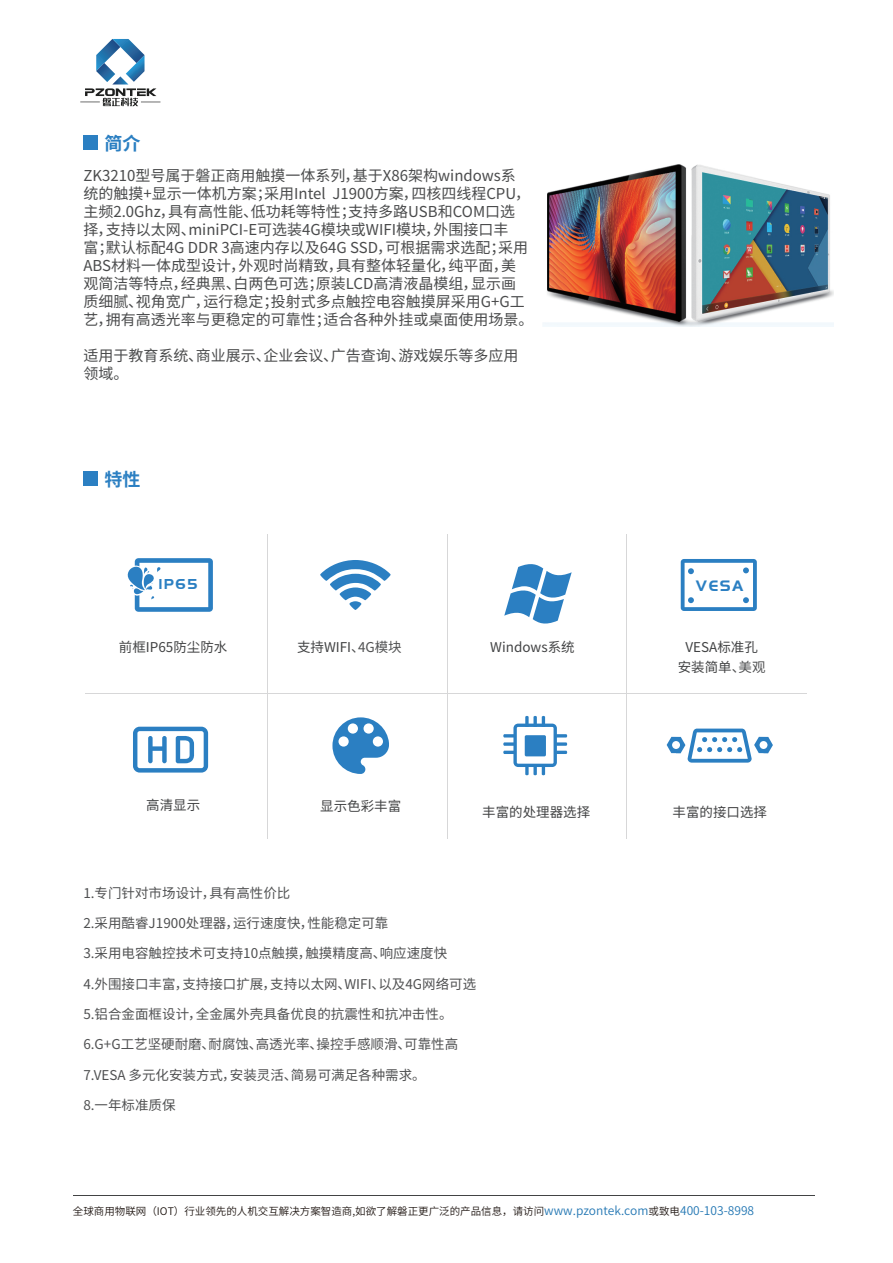
<style>
.page{position:relative;width:893px;height:1263px;background:#fff}
.page>*{position:absolute;margin:0;border:0;box-sizing:border-box;transform-origin:0 0}
.t1{font:700 18px "Source Han Sans CN";color:#2b7fc2}
.t2{font:15.6px "Pang Men Zheng Dao";color:#2b7fc2}
.t3{font:15px/18px "Source Han Sans CN";color:#4a4b4c}
.t4{font:14.85px "Pang Men Zheng Dao";color:#2b7fc2}
.t5{font:13.5px "Source Han Sans CN";color:#505152}
.t6{font:13.5px/19.2px "Source Han Sans CN";color:#424344;text-align:center}
.t7{font:10.5px "Source Han Sans CN";color:#211814}
.s1{color:#505152}
.s2{font-size:12px;color:#2578b4}
</style>
<div class="page">
<div style="left:83px;top:135px;width:15px;height:15px;background:#2b7fc2"></div>
<div style="left:83px;top:471px;width:15px;height:15px;background:#2b7fc2"></div>
<svg style="left:667px;top:728px;width:106px;height:35px"></svg>
<svg style="left:681px;top:559px;width:76px;height:52px"></svg>
<svg style="left:503px;top:716px;width:64px;height:60px"></svg>
<svg style="left:127px;top:558px;width:86px;height:54px"></svg>
<hr style="left:86px;top:693px;width:721px;height:1px;background:#d7d7d8">
<hr style="left:267px;top:534px;width:1px;height:305px;background:#d7d7d8">
<hr style="left:447px;top:534px;width:1px;height:305px;background:#d7d7d8">
<hr style="left:626px;top:534px;width:1px;height:305px;background:#d7d7d8">
<svg style="left:320px;top:560px;width:71px;height:50px"></svg>
<hr style="left:73px;top:1195px;width:742px;height:1px;background:#424344">
<svg style="left:80px;top:39px;width:80px;height:67px"></svg>
<svg style="left:504px;top:564px;width:68px;height:60px"></svg>
<img style="left:543px;top:164px;width:291px;height:162px">
<svg style="left:133px;top:727px;width:75px;height:45px"></svg>
<svg style="left:332px;top:717px;width:57px;height:57px"></svg>
<p class="t1" style="left:105px;top:133px;width:37px">简介</p>
<p class="t3" style="left:83px;top:167px;width:452px">ZK3210型号属于磐正商用触摸一体系列，基于X86架构windows系统的触摸+显示一体机方案；采用Intel J1900方案，四核四线程CPU，主频2.0Ghz，具有高性能、低功耗等特性；支持多路USB和COM口选择，支持以太网、miniPCI-E可选装4G模块或WIFI模块，外围接口丰<br>富；默认标配4G DDR 3高速内存以及64G SSD，可根据需求选配；采用ABS材料一体成型设计，外观时尚精致，具有整体轻量化，纯平面，美观简洁等特点，经典黑、白两色可选；原装LCD高清液晶模组，显示画质细腻、视角宽广，运行稳定；投射式多点触控电容触摸屏采用G+G工艺，拥有高透光率与更稳定的可靠性；适合各种外挂或桌面使用场景。</p>
<p class="t3" style="left:83px;top:347px;width:437px">适用于教育系统、商业展示、企业会议、广告查询、游戏娱乐等多应用领域。</p>
<p class="t1" style="left:105px;top:469px;width:37px">特性</p>
<p class="t4" style="left:158px;top:577px;width:41px">IP65</p>
<p class="t2" style="left:696px;top:578px;width:49px">VESA</p>
<p class="t6" style="left:119px;top:638px;width:110px">前框IP65防尘防水</p>
<p class="t6" style="left:297px;top:638px;width:106px">支持WIFI<span class="s1">、4G模块</span></p>
<p class="t6" style="left:490px;top:638px;width:86px">Windows系统</p>
<p class="t6" style="left:678px;top:638px;width:89px">VESA标准孔安装简单<span class="s1">、美观</span></p>
<p class="t6" style="left:146px;top:796px;width:55px">高清显示</p>
<p class="t6" style="left:320px;top:797px;width:83px">显示色彩丰富</p>
<p class="t6" style="left:482px;top:803px;width:109px">丰富的处理器选择</p>
<p class="t6" style="left:672px;top:803px;width:96px">丰富的接口选择</p>
<p class="t5" style="left:83px;top:885px;width:208px">1.专门针对市场设计，具有高性价比</p>
<p class="t5" style="left:83px;top:915px;width:306px">2.采用酷睿J1900处理器，运行速度快，性能稳定可靠</p>
<p class="t5" style="left:83px;top:946px;width:365px">3.采用电容触控技术可支持10点触摸，触摸精度高、响应速度快</p>
<p class="t5" style="left:83px;top:976px;width:394px">4.外围接口丰富，支持接口扩展，支持以太网、WIFI、以及4G网络可选</p>
<p class="t5" style="left:83px;top:1006px;width:371px">5.铝合金面框设计，全金属外壳具备优良的抗震性和抗冲击性。</p>
<p class="t5" style="left:83px;top:1037px;width:376px">6.G+G工艺坚硬耐磨、耐腐蚀、高透光率、操控手感顺滑、可靠性高</p>
<p class="t5" style="left:83px;top:1067px;width:344px">7.VESA 多元化安装方式，安装灵活、简易可满足各种需求。</p>
<p class="t5" style="left:83px;top:1097px;width:94px">8.一年标准质保</p>
<p class="t7" style="left:73px;top:1206px;width:683px">全球商用物联网（IOT）行业领先的人机交互解决方案智造商,如欲了解磐正更广泛的产品信息，请访问<span class="s2">www.pzontek.com</span>或致电<span class="s2">400-103-8998</span></p>
</div>
